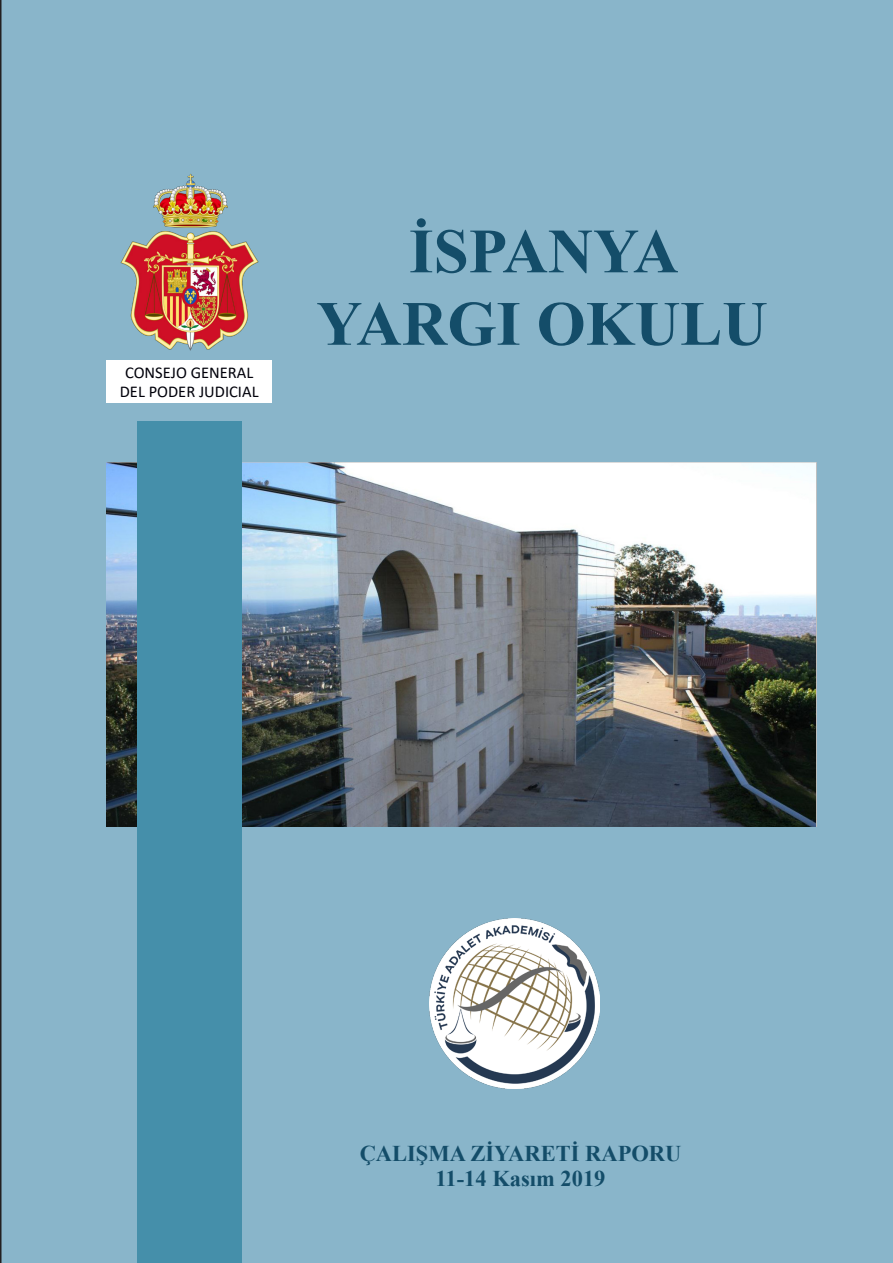
<style>
.page{position:relative;width:893px;height:1263px;background:#89b5ca}
.page>*{position:absolute;margin:0;border:0;box-sizing:border-box;transform-origin:0 0}
.List_Paragraph{font:700 63px "Times New Roman";color:#144d69}
.List_Paragraph-2{font:700 22.5px "Times New Roman";color:#144d69}
.List_Paragraph-3{font:16.5px "Calibri";color:#00000a}
</style>
<div class="page">
<img style="left:106px;top:462px;width:710px;height:364px">
<img style="left:430px;top:918px;width:170px;height:171px">
<div style="left:137px;top:421px;width:104px;height:842px;background:#458faa"></div>
<img style="left:119px;top:172px;width:141px;height:180px">
<div style="left:106px;top:360px;width:166px;height:43px;background:#fff"></div>
<p class="List_Paragraph-3" style="left:125px;top:361px;width:130px">CONSEJO GENERAL</p>
<p class="List_Paragraph-3" style="left:120px;top:380px;width:140px">DEL PODER JUDICIAL</p>
<p class="List_Paragraph" style="left:409px;top:206px;width:271px">İSPANYA</p>
<p class="List_Paragraph" style="left:317px;top:278px;width:452px">YARGI OKULU</p>
<p class="List_Paragraph-2" style="left:360px;top:1137px;width:323px">ÇALIŞMA ZİYARETİ RAPORU</p>
<p class="List_Paragraph-2" style="left:436px;top:1163px;width:172px">11-14 Kasım 2019</p>
</div>
